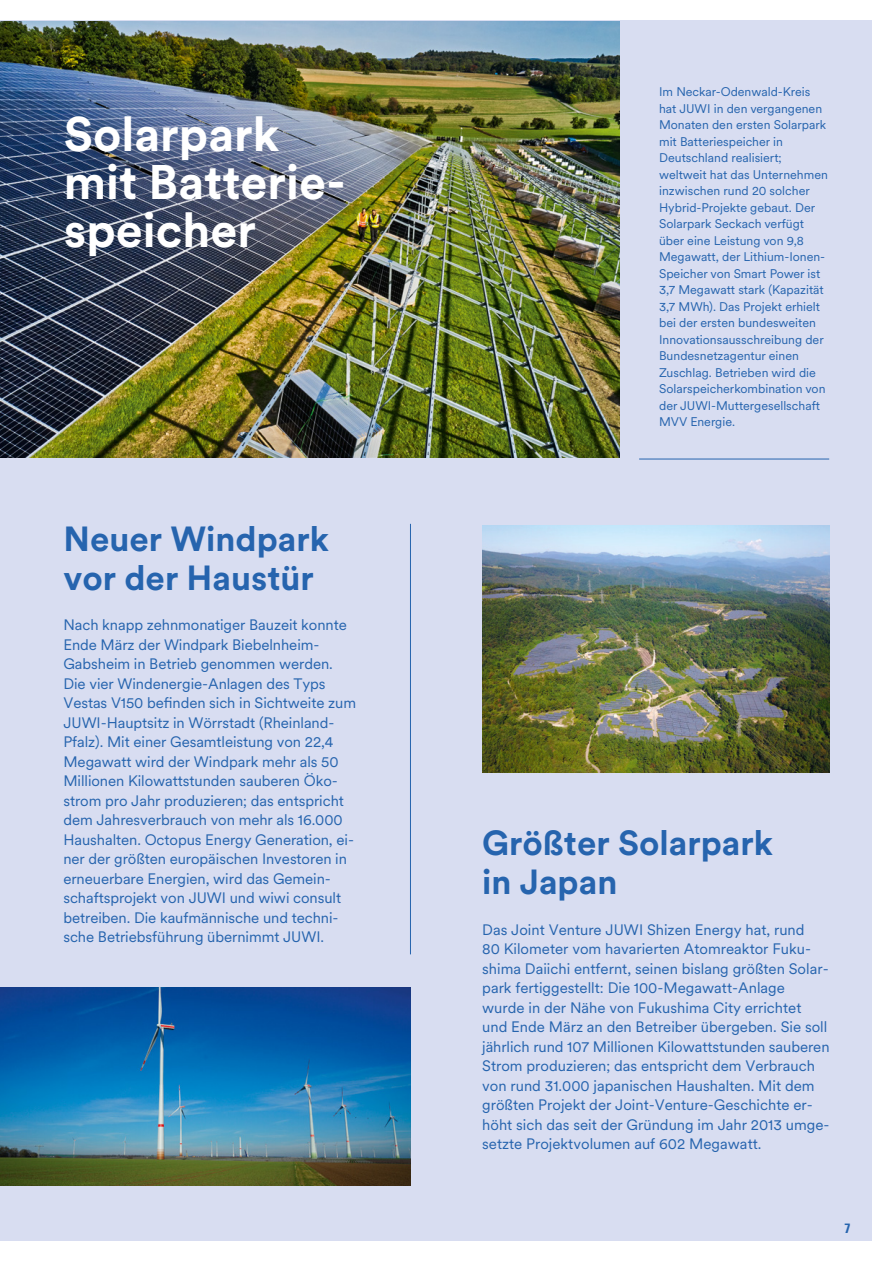
<style>
.page{position:relative;width:893px;height:1263px;background:#fff}
.page>*{position:absolute;margin:0;border:0;box-sizing:border-box;transform-origin:0 0}
.t1{font:700 48px/48px "Circular XX";color:#fff}
.t2{font:700 34.5px/39px "Circular XX";color:#2664ae}
.t3{font:15px/19.5px "Circular XX";letter-spacing:-.005em;color:#2664ae}
.t4{font:700 condensed 13.5px "Univers LT Std";color:#2664ae}
.t5{font:12.45px/16.5px "Circular XX";color:#2664ae}
</style>
<div class="page">
<div style="left:0;top:21px;width:872px;height:1220px;background:#d8ddf1"></div>
<hr style="left:410px;top:524px;width:1px;height:430px;background:#2664ae">
<img style="left:0;top:21px;width:620px;height:436px">
<img style="left:0;top:987px;width:411px;height:198px">
<hr style="left:639px;top:459px;width:190px;height:1px;background:#2664ae">
<img style="left:482px;top:525px;width:347px;height:248px">
<h1 class="t1" style="left:64px;top:108px;width:284px">Solarpark mit Batterie&shy;speicher</h1>
<h2 class="t2" style="left:63px;top:518px;width:267px">Neuer Windpark vor der Haustür</h2>
<p class="t3" style="left:63px;top:615px;width:294px">Nach knapp zehnmonatiger Bauzeit konnte Ende März der Windpark Biebelnheim-Gabsheim in Betrieb genommen werden.<br>Die vier Windenergie-Anlagen des Typs Vestas V150 befinden sich in Sichtweite zum JUWI-Hauptsitz in Wörrstadt (Rheinland-Pfalz). Mit einer Gesamtleistung von 22,4<br>Megawatt wird der Windpark mehr als 50<br>Millionen Kilowattstunden sauberen Öko&shy;strom pro Jahr produzieren; das entspricht dem Jahresverbrauch von mehr als 16.000<br>Haushalten. Octopus Energy Generation, ei&shy;ner der größten europäischen Investoren in erneuerbare Energien, wird das Gemein&shy;schaftsprojekt von JUWI und wiwi consult betreiben. Die kaufmännische und techni&shy;sche Betriebsführung übernimmt JUWI.</p>
<p class="t5" style="left:659px;top:83px;width:170px">Im Neckar-Odenwald-Kreis hat JUWI in den vergangenen<br>Monaten den ersten Solarpark mit Batteriespeicher in<br>Deutschland realisiert; weltweit hat das Unternehmen inzwischen rund 20 solcher<br>Hybrid-Projekte gebaut. Der<br>Solarpark Seckach verfügt über eine Leistung von 9,8<br>Megawatt, der Lithium-Ionen-<br>Speicher von Smart Power ist<br>3,7 Megawatt stark (Kapazität<br>3,7 MWh). Das Projekt erhielt bei der ersten bundesweiten<br>Innovationsausschreibung der<br>Bundesnetzagentur einen<br>Zuschlag. Betrieben wird die<br>Solarspeicherkombination von der JUWI-Muttergesellschaft<br>MVV Energie.</p>
<h2 class="t2" style="left:482px;top:822px;width:292px">Größter Solarpark in Japan</h2>
<p class="t3" style="left:482px;top:919px;width:349px">Das Joint Venture JUWI Shizen Energy hat, rund<br>80 Kilometer vom havarierten Atomreaktor Fuku&shy;shima Daiichi entfernt, seinen bislang größten Solar&shy;park fertiggestellt: Die 100-Megawatt-Anlage wurde in der Nähe von Fukushima City errichtet und Ende März an den Betreiber übergeben. Sie soll jährlich rund 107 Millionen Kilowattstunden sauberen Strom produzieren; das entspricht dem Verbrauch von rund 31.000 japanischen Haushalten. Mit dem größten Projekt der Joint-Venture-Geschichte er&shy;höht sich das seit der Gründung im Jahr 2013 umge&shy;setzte Projektvolumen auf 602 Megawatt.</p>
<p class="t4" style="left:844px;top:1220px;width:7px">7</p>
</div>
